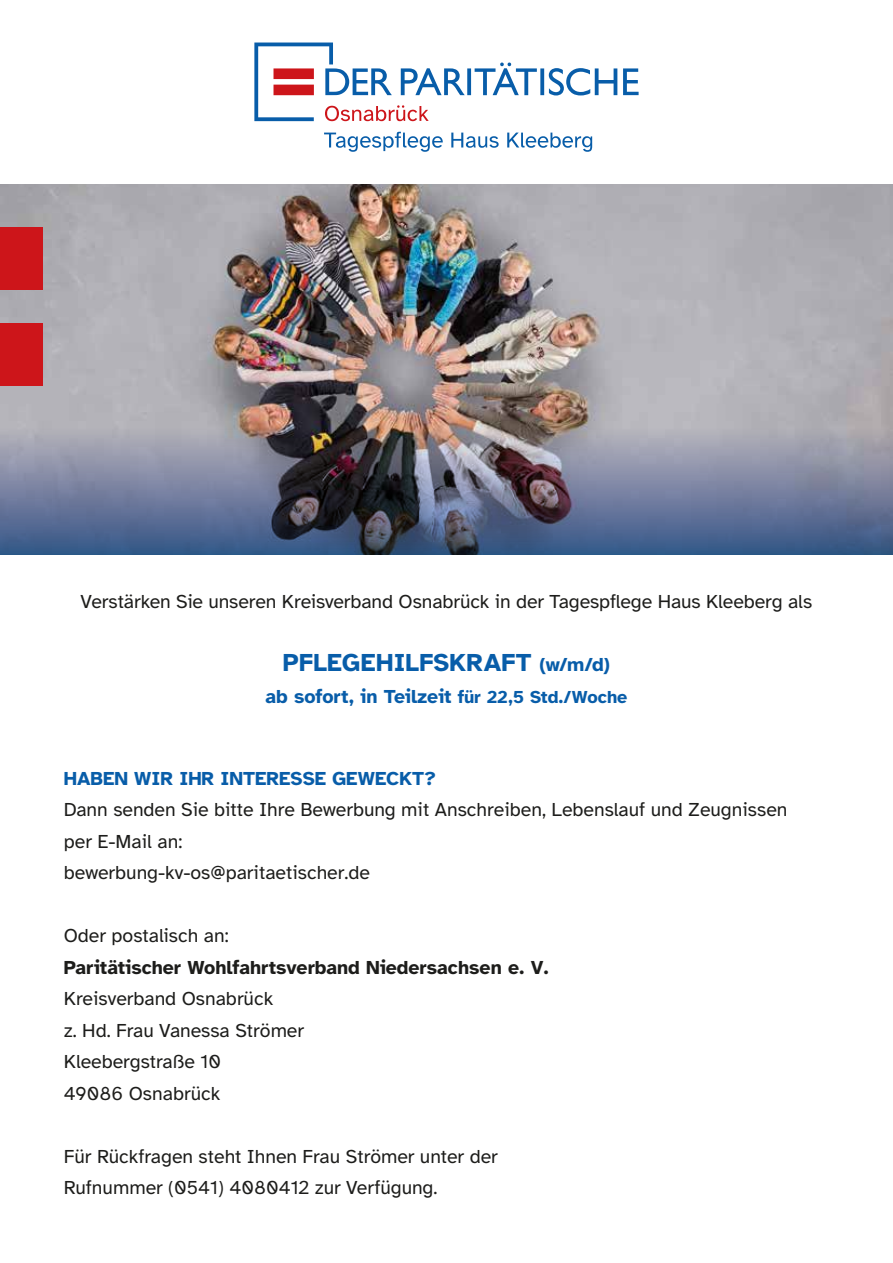
<style>
.page{position:relative;width:893px;height:1263px;background:#fff}
.page>*{position:absolute;margin:0;border:0;box-sizing:border-box;transform-origin:0 0}
.t1{font:700 25.5px "Atkinson Hyperlegible";letter-spacing:.01em;color:#085da9}
.t2{font:19.5px/31.5px "Atkinson Hyperlegible";color:#1d1d1b}
.t3{font:700 19.5px "Atkinson Hyperlegible";color:#085da9}
.t4{font:700 19.5px "Atkinson Hyperlegible";color:#1d1d1b}
.s1{font-size:19.5px}
.s2{font-size:18px}
</style>
<div class="page">
<img style="left:0;top:185px;width:893px;height:221px">
<div style="left:0;top:323px;width:43px;height:63px;background:#cd151a"></div>
<div style="left:0;top:227px;width:43px;height:63px;background:#cd151a"></div>
<img style="left:0;top:406px;width:893px;height:149px">
<svg style="left:254px;top:43px;width:385px;height:78px"></svg>
<svg style="left:324px;top:132px;width:268px;height:20px"></svg>
<p class="t2" style="left:81px;top:586px;width:733px">Verstärken Sie unseren Kreisverband Osnabrück in der Tagespflege Haus Kleeberg als</p>
<h1 class="t1" style="left:283px;top:648px;width:329px">PFLEGEHILFSKRAFT <span class="s1">(w/m/d)</span></h1>
<p class="t3" style="left:266px;top:685px;width:363px">ab sofort, in Teilzeit <span class="s2">für 22,5 Std./Woche</span></p>
<p class="t3" style="left:64px;top:767px;width:374px">HABEN WIR IHR INTERESSE GEWECKT?</p>
<p class="t2" style="left:64px;top:794px;width:725px">Dann senden Sie bitte Ihre Bewerbung mit Anschreiben, Lebenslauf und Zeugnissen per E-Mail an:<br>bewerbung-kv-os@paritaetischer.de</p>
<p class="t2" style="left:64px;top:920px;width:166px">Oder postalisch an:</p>
<p class="t4" style="left:64px;top:956px;width:487px">Paritätischer Wohlfahrtsverband Niedersachsen e. V.</p>
<p class="t2" style="left:64px;top:983px;width:242px">Kreisverband Osnabrück<br>z. Hd. Frau Vanessa Strömer<br>Kleebergstraße 10<br>49086 Osnabrück</p>
<p class="t2" style="left:64px;top:1141px;width:436px">Für Rückfragen steht Ihnen Frau Strömer unter der<br>Rufnummer (0541) 4080412 zur Verfügung.</p>
</div>
